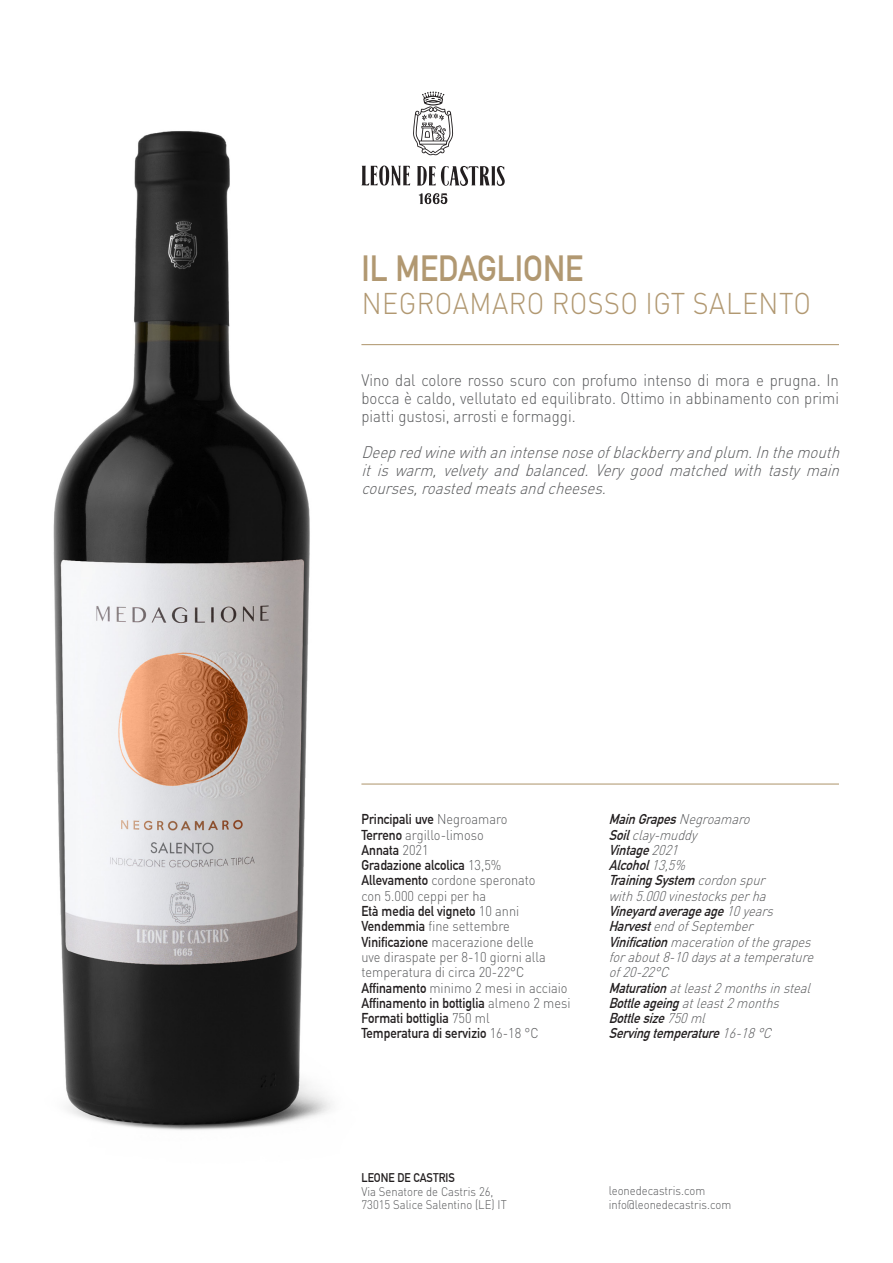
<style>
.page{position:relative;width:893px;height:1263px;background:#fff}
.page>*{position:absolute;margin:0;border:0;box-sizing:border-box;transform-origin:0 0}
.t1{font:700 35.7px "DIN Alternate";color:#b19871;scale:.91 1}
.t2{font:300 29.7px "DIN Pro";letter-spacing:.02em;color:#b19871;scale:.91 1}
.t3{font:300 16.5px/18px "DIN Pro";color:#57585a;text-align:justify;scale:.91 1}
.t4{font:italic 300 16.5px/18px "DIN Pro";color:#57585a;text-align:justify;scale:.91 1}
.t5{font:300 14.1px/15.3px "DIN Pro";color:#57585a;scale:.91 1}
.t6{font:italic 300 14.1px "DIN Pro";color:#57585a;scale:.91 1}
.t7{font:700 14.1px "DIN Alternate";color:#231f20;scale:.91 1}
.t8{font:italic 700 14.1px "DIN Alternate";color:#231f20;scale:.91 1}
.t9{font:300 12.3px "DIN Pro";color:#57585a;scale:.91 1}
.t10{font:700 12.3px "DIN Alternate";color:#231f20;scale:.91 1}
.s1{font-family:"DIN Pro";font-weight:300;color:#57585a}
.s2{font-family:"DIN Alternate";font-weight:700;color:#231f20}
</style>
<div class="page">
<img style="left:53px;top:131px;width:786px;height:999px">
<svg style="left:361px;top:165px;width:49px;height:21px"></svg>
<svg style="left:417px;top:166px;width:88px;height:20px"></svg>
<svg style="left:419px;top:193px;width:28px;height:11px"></svg>
<svg style="left:412px;top:91px;width:42px;height:64px"></svg>
<hr style="left:361px;top:344px;width:478px;height:1px;background:#b19871">
<hr style="left:361px;top:783px;width:478px;height:1px;background:#b19871">
<p class="t1" style="left:361px;top:242px;width:245px">IL MEDAGLIONE</p>
<p class="t2" style="left:362px;top:280px;width:495px">NEGROAMARO ROSSO IGT SALENTO</p>
<p class="t3" style="left:361px;top:370px;width:526px">Vino dal colore rosso scuro con profumo intenso di mora e prugna. In bocca è caldo, vellutato ed equilibrato. Ottimo in abbinamento con primi piatti gustosi, arrosti e formaggi.</p>
<p class="t4" style="left:361px;top:442px;width:533px">Deepredwinewithanintensenoseofblackberryandplum.Inthemouth itiswarm,velvetyandbalanced.Verygoodmatchedwithtastymain courses,roastedmeatsandcheeses.</p>
<p class="t7" style="left:361px;top:808px;width:162px">Principali uve <span class="s1">Negroamaro</span></p>
<p class="t5" style="left:361px;top:825px;width:136px"><span class="s2">Terreno</span> argillo-limoso</p>
<p class="t7" style="left:361px;top:839px;width:75px">Annata <span class="s1">2021</span></p>
<p class="t7" style="left:361px;top:854px;width:155px">Gradazione alcolica <span class="s1">13,5%</span></p>
<p class="t5" style="left:361px;top:871px;width:193px"><span class="s2">Allevamento</span> cordone speronato</p>
<p class="t5" style="left:361px;top:887px;width:139px">con 5.000 ceppi per ha</p>
<p class="t7" style="left:361px;top:900px;width:175px">Età media del vigneto <span class="s1">10 anni</span></p>
<p class="t5" style="left:361px;top:917px;width:165px"><span class="s2">Vendemmia</span> fine settembre</p>
<p class="t5" style="left:361px;top:933px;width:204px"><span class="s2">Vinificazione</span> macerazione delle uve diraspate per 8-10 giorni alla temperatura di circa 20-22°C</p>
<p class="t5" style="left:361px;top:978px;width:228px"><span class="s2">Affinamento</span> minimo 2 mesi in acciaio</p>
<p class="t7" style="left:361px;top:992px;width:231px">Affinamento in bottiglia <span class="s1">almeno 2 mesi</span></p>
<p class="t7" style="left:361px;top:1007px;width:143px">Formati bottiglia <span class="s1">750 ml</span></p>
<p class="t7" style="left:361px;top:1023px;width:196px">Temperatura di servizio <span class="s1">16-18 °C</span></p>
<p class="t8" style="left:609px;top:808px;width:162px">MainGrapes<span class="s1">Negroamaro</span></p>
<p class="t6" style="left:609px;top:823px;width:104px"><span class="s2">Soil</span>clay-muddy</p>
<p class="t8" style="left:609px;top:839px;width:83px">Vintage<span class="s1">2021</span></p>
<p class="t8" style="left:609px;top:854px;width:91px">Alcohol<span class="s1">13,5%</span></p>
<p class="t8" style="left:609px;top:870px;width:179px">TrainingSystem <span class="s1">cordonspur</span></p>
<p class="t6" style="left:609px;top:885px;width:180px">with5.000vinestocksperha</p>
<p class="t8" style="left:609px;top:900px;width:188px">Vineyardaverageage<span class="s1">10years</span></p>
<p class="t6" style="left:609px;top:915px;width:165px"><span class="s2">Harvest</span>endofSeptember</p>
<p class="t6" style="left:609px;top:931px;width:229px"><span class="s2">Vinification</span>macerationofthegrapes</p>
<p class="t6" style="left:609px;top:946px;width:232px">forabout8-10daysatatemperature</p>
<p class="t6" style="left:609px;top:961px;width:73px">of20-22°C</p>
<p class="t6" style="left:609px;top:976px;width:229px"><span class="s2">Maturation</span>atleast2monthsinsteal</p>
<p class="t6" style="left:609px;top:992px;width:194px"><span class="s2">Bottleageing</span>atleast2months</p>
<p class="t8" style="left:609px;top:1007px;width:113px">Bottlesize<span class="s1">750ml</span></p>
<p class="t8" style="left:609px;top:1023px;width:186px">Servingtemperature<span class="s1">16-18°C</span></p>
<p class="t10" style="left:361px;top:1168px;width:104px">LEONE DE CASTRIS</p>
<p class="t9" style="left:361px;top:1182px;width:147px">Via Senatore de Castris 26,</p>
<p class="t9" style="left:361px;top:1195px;width:161px">73015 Salice Salentino (LE) IT</p>
<p class="t9" style="left:609px;top:1181px;width:108px">leonedecastris.com</p>
<p class="t9" style="left:609px;top:1195px;width:136px">info@leonedecastris.com</p>
</div>
